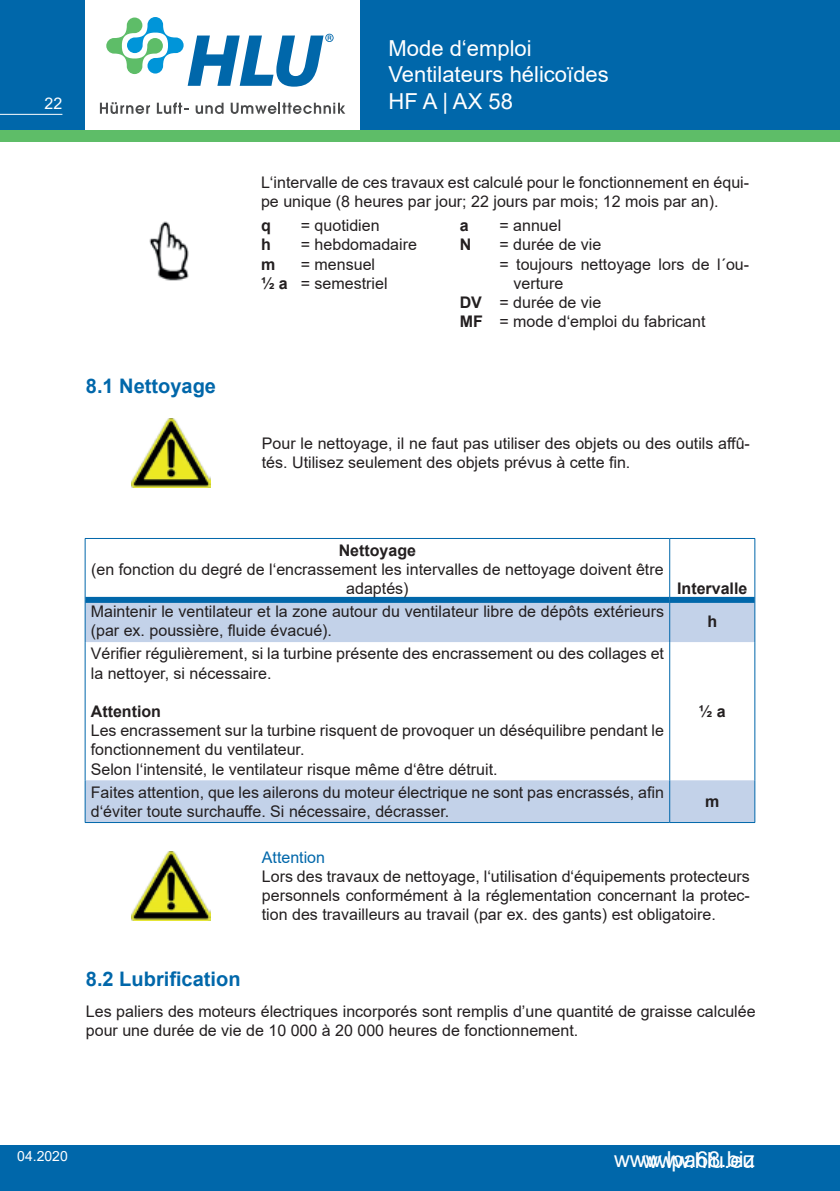
<style>
.page{position:relative;width:840px;height:1191px;background:#fff}
.page>*{position:absolute;margin:0;border:0;box-sizing:border-box;transform-origin:0 0}
.t1{font:22px/26.4px "Arial";color:#fff}
.t2{font:700 20px "Arial";color:#0067aa}
.t3{font:16px/19.2px "Arial";color:#231f20}
.t4{font:700 16px "Arial";color:#231f20}
.t5{font:16px "Arial";color:#0067aa}
.t6{font:16px "Arial";color:#fff}
.t7{font:14px "Arial";color:#fff}
</style>
<div class="page">
<div style="left:0;top:0;width:85px;height:130px;background:#0067aa"></div>
<div style="left:360px;top:0;width:479px;height:130px;background:#0067aa"></div>
<div style="left:0;top:130px;width:839px;height:12px;background:#5ebd68"></div>
<hr style="left:0;top:114px;width:62px;height:1px;background:#fff">
<div style="left:0;top:1145px;width:839px;height:46px;background:#0067aa"></div>
<svg style="left:100px;top:102px;width:50px;height:12px"></svg>
<svg style="left:157px;top:102px;width:31px;height:12px"></svg>
<svg style="left:195px;top:103px;width:28px;height:11px"></svg>
<svg style="left:230px;top:103px;width:115px;height:11px"></svg>
<svg style="left:106px;top:17px;width:227px;height:70px"></svg>
<img style="left:132px;top:418px;width:78px;height:69px">
<svg style="left:86px;top:603px;width:668px;height:219px"></svg>
<div style="left:85px;top:597px;width:584px;height:6px;background:#0067aa"></div>
<div style="left:669px;top:597px;width:85px;height:6px;background:#0067aa"></div>
<hr style="left:85px;top:538px;width:584px;height:1px;background:#0067aa">
<hr style="left:85px;top:539px;width:1px;height:61px;background:#0067aa">
<hr style="left:669px;top:538px;width:85px;height:1px;background:#0067aa">
<hr style="left:85px;top:600px;width:1px;height:42px;background:#0067aa">
<hr style="left:85px;top:642px;width:1px;height:138px;background:#0067aa">
<hr style="left:85px;top:780px;width:1px;height:42px;background:#0067aa">
<hr style="left:669px;top:539px;width:1px;height:61px;background:#0067aa">
<hr style="left:754px;top:539px;width:1px;height:61px;background:#0067aa">
<hr style="left:669px;top:600px;width:1px;height:42px;background:#0067aa">
<hr style="left:754px;top:600px;width:1px;height:42px;background:#0067aa">
<hr style="left:669px;top:642px;width:1px;height:138px;background:#0067aa">
<hr style="left:754px;top:642px;width:1px;height:138px;background:#0067aa">
<hr style="left:669px;top:780px;width:1px;height:42px;background:#0067aa">
<hr style="left:754px;top:780px;width:1px;height:42px;background:#0067aa">
<hr style="left:85px;top:822px;width:584px;height:1px;background:#0067aa">
<hr style="left:669px;top:822px;width:85px;height:1px;background:#0067aa">
<img style="left:132px;top:851px;width:78px;height:69px">
<img style="left:149px;top:221px;width:40px;height:60px">
<p class="t6" style="left:45px;top:92px;width:19px">22</p>
<p class="t2" style="left:86px;top:372px;width:132px">8.1 Nettoyage</p>
<h1 class="t1" style="left:388px;top:35px;width:222px">Mode d‘emploi<br>Ventilateurs hélicoïdes<br>HF A | AX 58</h1>
<p class="t3" style="left:261px;top:173px;width:489px">L‘intervalle de ces travaux est calculé pour le fonctionnement en équi&shy;pe unique (8 heures par jour; 22 jours par mois; 12 mois par an).</p>
<p class="t4" style="left:261px;top:214px;width:11px">q</p>
<p class="t4" style="left:261px;top:234px;width:11px">h</p>
<p class="t4" style="left:261px;top:253px;width:16px">m</p>
<p class="t4" style="left:261px;top:272px;width:28px">½ a</p>
<p class="t3" style="left:300px;top:216px;width:80px">= quotidien</p>
<p class="t3" style="left:300px;top:235px;width:118px">= hebdomadaire</p>
<p class="t3" style="left:300px;top:254px;width:76px">= mensuel</p>
<p class="t3" style="left:300px;top:273px;width:88px">= semestriel</p>
<p class="t3" style="left:499px;top:216px;width:63px">= annuel</p>
<p class="t3" style="left:499px;top:235px;width:103px">= durée de vie</p>
<p class="t3" style="left:513px;top:254px;width:237px;text-indent:-14px">= toujours nettoyage lors de l´ou&shy;verture</p>
<p class="t3" style="left:499px;top:293px;width:103px">= durée de vie</p>
<p class="t3" style="left:499px;top:312px;width:207px">= mode d‘emploi du fabricant</p>
<p class="t4" style="left:459px;top:214px;width:10px">a</p>
<p class="t4" style="left:459px;top:234px;width:13px">N</p>
<p class="t4" style="left:459px;top:291px;width:24px">DV</p>
<p class="t4" style="left:459px;top:310px;width:25px">MF</p>
<p class="t3" style="left:262px;top:433px;width:489px">Pour le nettoyage, il ne faut pas utiliser des objets ou des outils affû&shy;tés. Utilisez seulement des objets prévus à cette fin.</p>
<p class="t4" style="left:338px;top:539px;width:79px">Nettoyage</p>
<p class="t3" style="left:91px;top:559px;width:573px;text-align:center">(en fonction du degré de l‘encrassement les intervalles de nettoyage doivent être adaptés)</p>
<p class="t4" style="left:676px;top:577px;width:72px">Intervalle</p>
<p class="t3" style="left:91px;top:602px;width:574px">Maintenir le ventilateur et la zone autour du ventilateur libre de dépôts extérieurs (par ex. poussière, fluide évacué).</p>
<p class="t4" style="left:707px;top:610px;width:11px">h</p>
<p class="t3" style="left:91px;top:644px;width:574px">Vérifier régulièrement, si la turbine présente des encrassement ou des collages et la nettoyer, si nécessaire.</p>
<p class="t4" style="left:91px;top:700px;width:72px">Attention</p>
<p class="t3" style="left:91px;top:721px;width:574px">Les encrassement sur la turbine risquent de provoquer un déséquilibre pendant le fonctionnement du ventilateur.</p>
<p class="t3" style="left:91px;top:759px;width:408px">Selon l‘intensité, le ventilateur risque même d‘être détruit.</p>
<p class="t4" style="left:698px;top:700px;width:28px">½ a</p>
<p class="t3" style="left:91px;top:782px;width:574px">Faites attention, que les ailerons du moteur électrique ne sont pas encrassés, afin d‘éviter toute surchauffe. Si nécessaire, décrasser.</p>
<p class="t4" style="left:704px;top:790px;width:16px">m</p>
<p class="t2" style="left:86px;top:965px;width:156px">8.2 Lubrification</p>
<p class="t5" style="left:262px;top:846px;width:65px">Attention</p>
<p class="t3" style="left:262px;top:866px;width:489px;text-align:justify">Lors des travaux de nettoyage, l‘utilisation d‘équipements protecteurs personnels conformément à la réglementation concernant la protec&shy;tion des travailleurs au travail (par ex. des gants) est obligatoire.</p>
<p class="t3" style="left:86px;top:1001px;width:670px">Les paliers des moteurs électriques incorporés sont remplis d’une quantité de graisse calculée pour une durée de vie de 10 000 à 20 000 heures de fonctionnement.</p>
<p class="t7" style="left:17px;top:1146px;width:52px">04.2020</p>
<h1 class="t1" style="left:613px;top:1145px;width:142px">www.lpa68.biz</h1>
<h1 class="t1" style="left:642px;top:1146px;width:114px">www.hlu.eu</h1>
</div>
